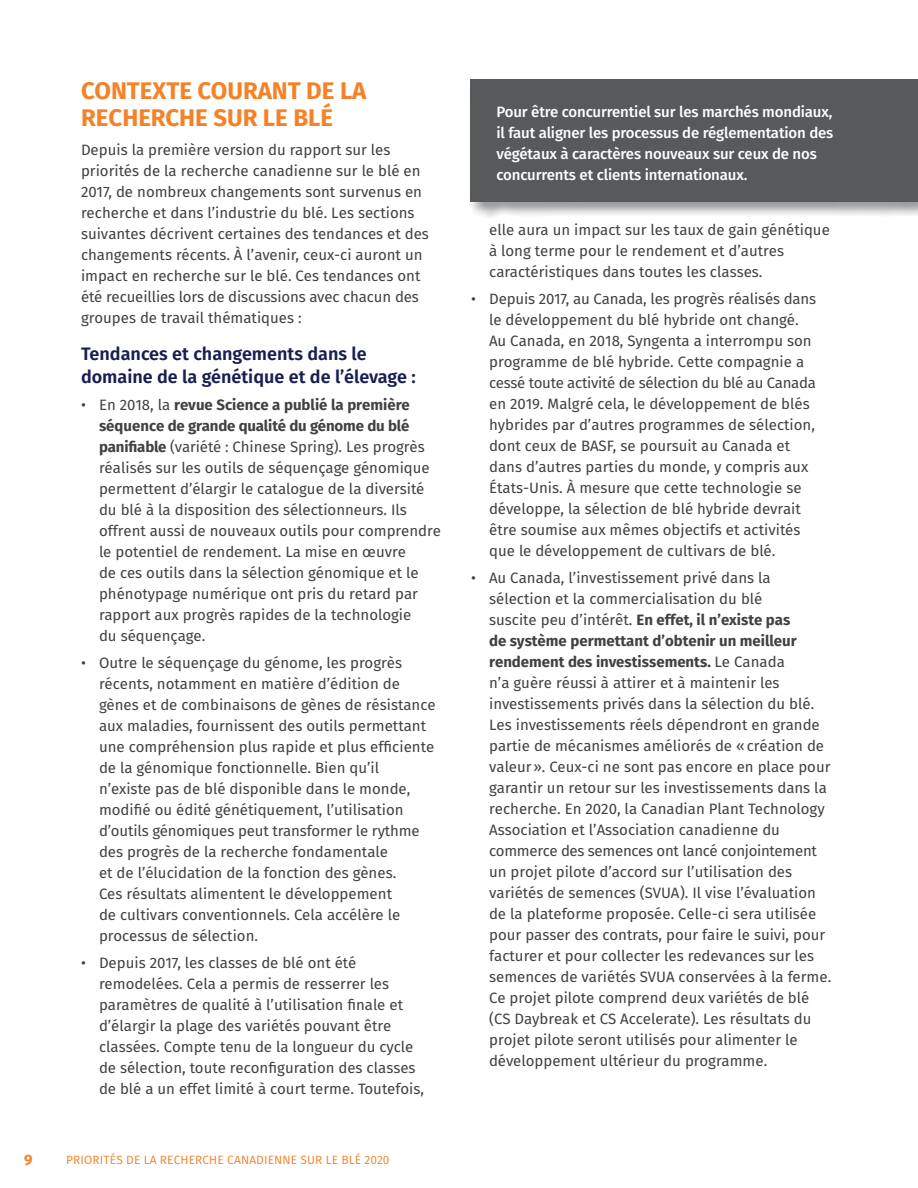
<style>
.page{position:relative;width:918px;height:1188px;background:#fff}
.page>*{position:absolute;margin:0;border:0;box-sizing:border-box;transform-origin:0 0}
.ORG-Header{font:700 24px/27px "Fira Sans";color:#f58229}
.Grey_sub-sub_title{font:600 18px/22.5px "Fira Sans";color:#171f50}
.BODYCOPY{font:15px/21px "Fira Sans";color:#414042}
.NEW_CALLOUT_FR{font:500 15px/21px "Fira Sans";letter-spacing:-.01em;color:#fff}
.t1{font:700 15px "Fira Sans";color:#f48129}
.t2{font:12px "Fira Sans";letter-spacing:.01em;color:#f48129}
.s1{font-weight:700}
</style>
<div class="page">
<div style="left:469px;top:78px;width:449px;height:140px;background:#000;opacity:.4"></div>
<div style="left:470px;top:80px;width:448px;height:122px;background:#58595b"></div>
<p class="ORG-Header" style="left:81px;top:77px;width:287px">CONTEXTE COURANT DE LA<br>RECHERCHE SUR LE BLÉ</p>
<p class="BODYCOPY" style="left:81px;top:139px;width:349px">Depuis la première version du rapport sur les priorités de la recherche canadienne sur le blé en 2017, de nombreux changements sont survenus en recherche et dans l’industrie du blé. Les sections suivantes décrivent certaines des tendances et des changements récents. À l’avenir, ceux-ci auront un impact en recherche sur le blé. Ces tendances ont été recueillies lors de discussions avec chacun des groupes de travail thématiques :</p>
<p class="Grey_sub-sub_title" style="left:81px;top:342px;width:336px">Tendances et changements dans le domaine de la génétique et de l’élevage :</p>
<p class="BODYCOPY" style="left:99px;top:394px;width:344px;text-indent:-18px">• En 2018, la <span class="s1">revue Science a publié la première séquence de grande qualité du génome du blé panifiable</span> (variété : Chinese Spring). Les progrès réalisés sur les outils de séquençage génomique permettent d’élargir le catalogue de la diversité du blé à la disposition des sélectionneurs. Ils offrent aussi de nouveaux outils pour comprendre le potentiel de rendement. La mise en œuvre<br>de ces outils dans la sélection génomique et le phénotypage numérique ont pris du retard par rapport aux progrès rapides de la technologie<br>du séquençage.</p>
<p class="BODYCOPY" style="left:99px;top:652px;width:338px;text-indent:-18px">• Outre le séquençage du génome, les progrès récents, notamment en matière d’édition de gènes et de combinaisons de gènes de résistance aux maladies, fournissent des outils permettant une compréhension plus rapide et plus efficiente de la génomique fonctionnelle. Bien qu’il<br>n’existe pas de blé disponible dans le monde, modifié ou édité génétiquement, l’utilisation d’outils génomiques peut transformer le rythme des progrès de la recherche fondamentale<br>et de l’élucidation de la fonction des gènes.<br>Ces résultats alimentent le développement<br>de cultivars conventionnels. Cela accélère le processus de sélection.</p>
<p class="BODYCOPY" style="left:99px;top:952px;width:327px;text-indent:-18px">• Depuis 2017, les classes de blé ont été remodelées. Cela a permis de resserrer les paramètres de qualité à l’utilisation finale et d’élargir la plage des variétés pouvant être classées. Compte tenu de la longueur du cycle de sélection, toute reconfiguration des classes de blé a un effet limité à court terme. Toutefois,</p>
<p class="t1" style="left:24px;top:1149px;width:10px">9</p>
<p class="t2" style="left:66px;top:1151px;width:325px">PRIORITÉS DE LA RECHERCHE CANADIENNE SUR LE BLÉ 2020</p>
<p class="NEW_CALLOUT_FR" style="left:497px;top:100px;width:338px">Pour être concurrentiel sur les marchés mondiaux, il faut aligner les processus de réglementation des végétaux à caractères nouveaux sur ceux de nos concurrents et clients internationaux.</p>
<p class="BODYCOPY" style="left:489px;top:219px;width:342px">elle aura un impact sur les taux de gain génétique à long terme pour le rendement et d’autres caractéristiques dans toutes les classes.</p>
<p class="BODYCOPY" style="left:489px;top:288px;width:329px;text-indent:-18px">• Depuis 2017, au Canada, les progrès réalisés dans le développement du blé hybride ont changé.<br>Au Canada, en 2018, Syngenta a interrompu son programme de blé hybride. Cette compagnie a cessé toute activité de sélection du blé au Canada en 2019. Malgré cela, le développement de blés hybrides par d’autres programmes de sélection, dont ceux de BASF, se poursuit au Canada et dans d’autres parties du monde, y compris aux États-Unis. À mesure que cette technologie se développe, la sélection de blé hybride devrait être soumise aux mêmes objectifs et activités que le développement de cultivars de blé.</p>
<p class="BODYCOPY" style="left:489px;top:567px;width:344px;text-indent:-18px">• Au Canada, l’investissement privé dans la sélection et la commercialisation du blé<br>suscite peu d’intérêt. <span class="s1">En effet, il n’existe pas<br>de système permettant d’obtenir un meilleur rendement des investissements.</span> Le Canada<br>n’a guère réussi à attirer et à maintenir les investissements privés dans la sélection du blé.<br>Les investissements réels dépendront en grande partie de mécanismes améliorés de «création de valeur». Ceux-ci ne sont pas encore en place pour garantir un retour sur les investissements dans la recherche. En 2020, la Canadian Plant Technology Association et l’Association canadienne du commerce des semences ont lancé conjointement un projet pilote d’accord sur l’utilisation des variétés de semences (SVUA). Il vise l’évaluation de la plateforme proposée. Celle-ci sera utilisée pour passer des contrats, pour faire le suivi, pour facturer et pour collecter les redevances sur les semences de variétés SVUA conservées à la ferme.<br>Ce projet pilote comprend deux variétés de blé (CS Daybreak et CS Accelerate). Les résultats du projet pilote seront utilisés pour alimenter le développement ultérieur du programme.</p>
</div>
